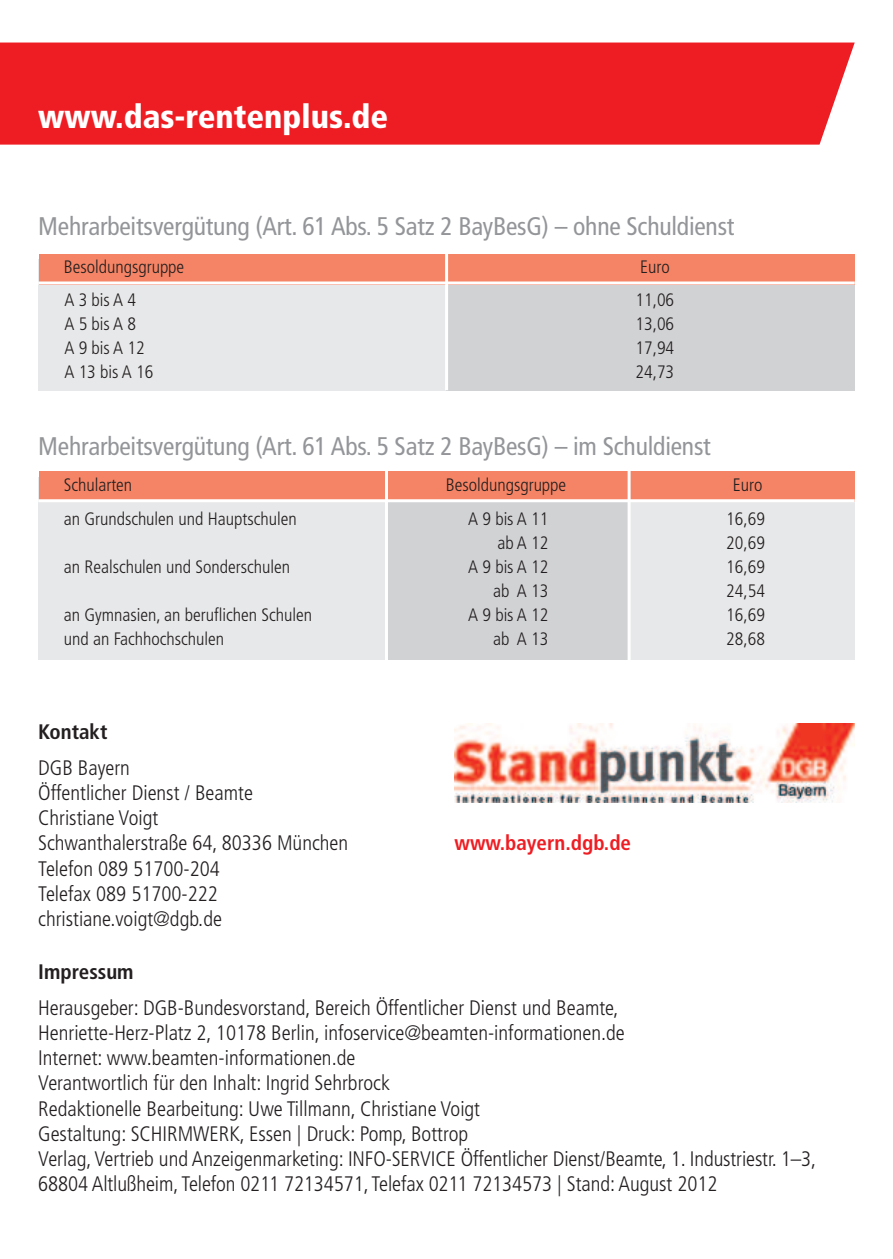
<style>
.page{position:relative;width:893px;height:1259px;background:#fff}
.page>*{position:absolute;margin:0;border:0;box-sizing:border-box;transform-origin:0 0}
.t1{font:900 condensed 33px "Frutiger";color:#fff}
.t2{font:condensed 25.5px "Frutiger";letter-spacing:-.01em;color:#939598}
.t3{font:300 condensed 21px/25.2px "Frutiger";color:#231f20}
.t4{font:700 condensed 21px "Frutiger";color:#ee1d23}
.t5{font:700 condensed 21px "Frutiger";color:#231f20}
.t6{font:300 condensed 18px "Frutiger";color:#231f20}
.t7{font:300 condensed 18px "Frutiger";letter-spacing:.185em;color:#231f20}
.t8{font:300 condensed 18px "Frutiger";letter-spacing:.21em;color:#231f20}
</style>
<div class="page">
<div style="left:0;top:43px;width:855px;height:102px;background:#ee1d23"></div>
<div style="left:38px;top:260px;width:408px;height:131px;background:#e7e8e9"></div>
<div style="left:446px;top:260px;width:409px;height:131px;background:#d1d2d4"></div>
<div style="left:39px;top:254px;width:815px;height:30px;background:#f48465"></div>
<hr style="left:445px;top:253px;width:3px;height:137px;background:#fff">
<hr style="left:38px;top:281px;width:817px;height:3px;background:#fff">
<div style="left:38px;top:477px;width:817px;height:183px;background:#e7e8e9"></div>
<div style="left:387px;top:477px;width:242px;height:183px;background:#d1d2d4"></div>
<div style="left:39px;top:472px;width:815px;height:30px;background:#f48465"></div>
<hr style="left:385px;top:471px;width:3px;height:193px;background:#fff">
<hr style="left:628px;top:471px;width:3px;height:193px;background:#fff">
<hr style="left:38px;top:499px;width:817px;height:3px;background:#fff">
<img style="left:454px;top:723px;width:400px;height:79px">
<h1 class="t1" style="left:38px;top:103px;width:351px">www.das-rentenplus.de</h1>
<p class="t2" style="left:38px;top:216px;width:698px">Mehrarbeitsvergütung (Art. 61 Abs. 5 Satz 2 BayBesG) – ohne Schuldienst</p>
<p class="t6" style="left:64px;top:259px;width:122px">Besoldungsgruppe</p>
<p class="t6" style="left:640px;top:259px;width:31px">Euro</p>
<p class="t8" style="left:64px;top:292px;width:73px">A3bisA4</p>
<p class="t6" style="left:635px;top:292px;width:40px">11,06</p>
<p class="t8" style="left:64px;top:316px;width:73px">A5bisA8</p>
<p class="t6" style="left:635px;top:316px;width:40px">13,06</p>
<p class="t7" style="left:64px;top:340px;width:82px">A9bisA12</p>
<p class="t6" style="left:635px;top:340px;width:40px">17,94</p>
<p class="t6" style="left:64px;top:364px;width:91px">A 13 bisA 16</p>
<p class="t6" style="left:635px;top:364px;width:40px">24,73</p>
<p class="t2" style="left:38px;top:435px;width:674px">Mehrarbeitsvergütung (Art. 61 Abs. 5 Satz 2 BayBesG) – im Schuldienst</p>
<p class="t6" style="left:64px;top:477px;width:70px">Schularten</p>
<p class="t6" style="left:446px;top:477px;width:122px">Besoldungsgruppe</p>
<p class="t6" style="left:733px;top:477px;width:31px">Euro</p>
<p class="t6" style="left:64px;top:511px;width:234px">an Grundschulen und Hauptschulen</p>
<p class="t7" style="left:468px;top:511px;width:82px">A9bisA11</p>
<p class="t6" style="left:726px;top:511px;width:40px">16,69</p>
<p class="t6" style="left:497px;top:535px;width:53px">abA 12</p>
<p class="t6" style="left:726px;top:535px;width:40px">20,69</p>
<p class="t6" style="left:64px;top:559px;width:228px">an Realschulen und Sonderschulen</p>
<p class="t7" style="left:468px;top:559px;width:82px">A9bisA12</p>
<p class="t6" style="left:726px;top:559px;width:40px">16,69</p>
<p class="t6" style="left:493px;top:583px;width:57px">ab A 13</p>
<p class="t6" style="left:726px;top:583px;width:40px">24,54</p>
<p class="t6" style="left:64px;top:607px;width:250px">an Gymnasien, an beruflichen Schulen</p>
<p class="t7" style="left:468px;top:607px;width:82px">A9bisA12</p>
<p class="t6" style="left:726px;top:607px;width:40px">16,69</p>
<p class="t6" style="left:64px;top:631px;width:162px">und an Fachhochschulen</p>
<p class="t6" style="left:493px;top:631px;width:57px">ab A 13</p>
<p class="t6" style="left:726px;top:631px;width:40px">28,68</p>
<p class="t5" style="left:38px;top:723px;width:71px">Kontakt</p>
<p class="t3" style="left:38px;top:756px;width:311px">DGB Bayern<br>Öffentlicher Dienst / Beamte<br>Christiane Voigt<br>Schwanthalerstraße 64, 80336 München</p>
<p class="t3" style="left:38px;top:857px;width:185px">Telefon 089 51700-204<br>Telefax 089 51700-222 christiane.voigt@dgb.de</p>
<p class="t4" style="left:455px;top:834px;width:178px">www.bayern.dgb.de</p>
<p class="t5" style="left:38px;top:963px;width:97px">Impressum</p>
<p class="t3" style="left:38px;top:996px;width:779px">Herausgeber: DGB-Bundesvorstand, Bereich Öffentlicher Dienst und Beamte,<br>Henriette-Herz-Platz 2, 10178 Berlin, infoservice@beamten-informationen.de<br>Internet: www.beamten-informationen.de<br>Verantwortlich für den Inhalt: Ingrid Sehrbrock<br>Redaktionelle Bearbeitung: Uwe Tillmann, Christiane Voigt<br>Gestaltung: SCHIRMWERK, Essen | Druck: Pomp, Bottrop<br>Verlag, Vertrieb und Anzeigenmarketing: INFO-SERVICE Öffentlicher Dienst/Beamte, 1. Industriestr. 1–3, 68804 Altlußheim, Telefon 0211 72134571, Telefax 0211 72134573 | Stand: August 2012</p>
</div>
